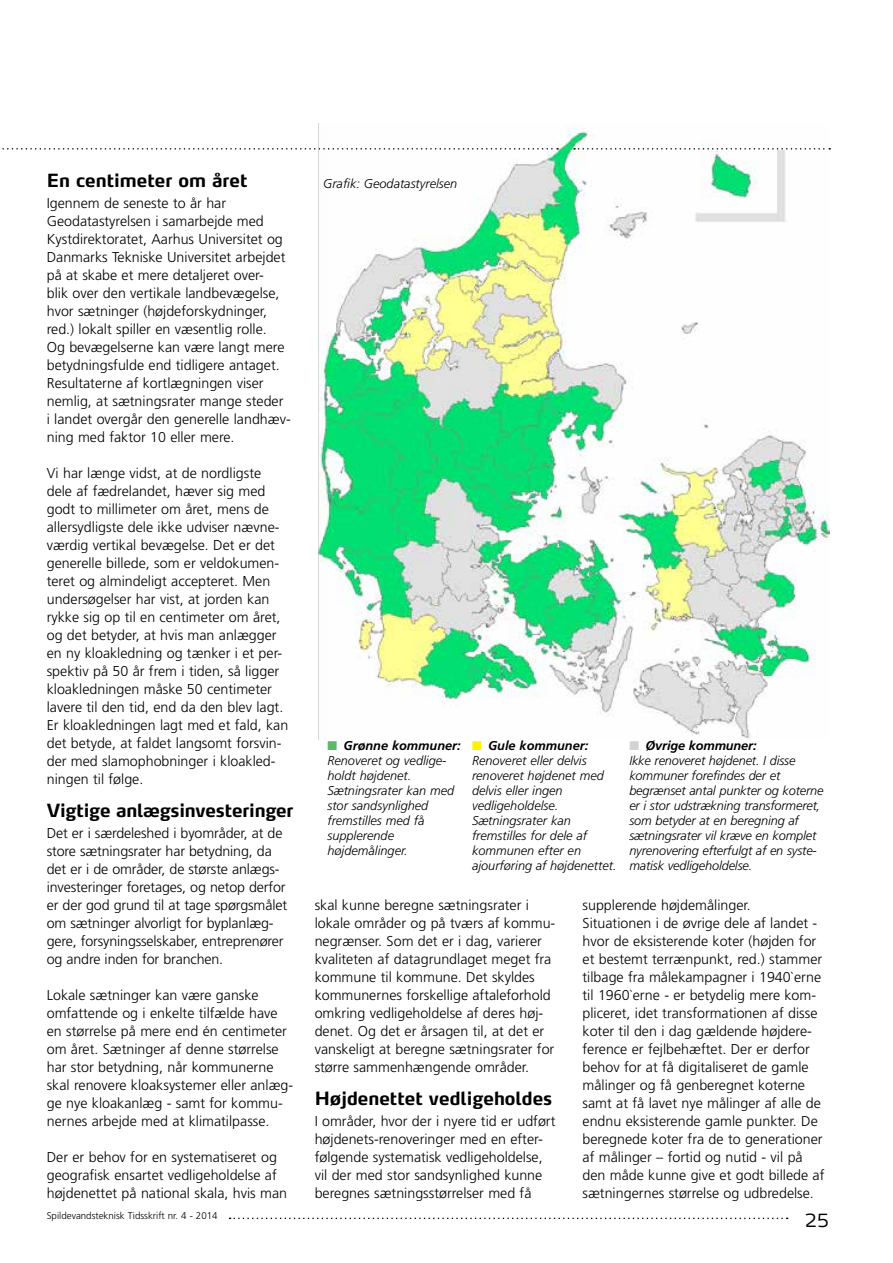
<style>
.page{position:relative;width:893px;height:1263px;background:#fff}
.page>*{position:absolute;margin:0;border:0;box-sizing:border-box;transform-origin:0 0}
.t1{font:700 18px "Max TF";color:#000}
.t2{font:300 18px "Max TF";color:#000}
.t3{font:300 14.25px/18px "Frutiger LT";color:#000}
.t4{font:italic 300 12.75px/15px "Frutiger LT";color:#000}
.t5{font:300 9.75px "Frutiger LT";color:#000}
.s1{color:#59bb68}
.s2{font-weight:700}
.s3{color:#fff200}
.s4{color:#d1d3d4}
</style>
<div class="page">
<svg style="left:230px;top:1217px;width:558px;height:2px"></svg>
<img style="left:319px;top:123px;width:510px;height:616px">
<svg style="left:574px;top:148px;width:256px;height:2px"></svg>
<svg style="left:2px;top:148px;width:556px;height:2px"></svg>
<p class="t1" style="left:47px;top:169px;width:202px">En centimeter om året</p>
<p class="t3" style="left:47px;top:194px;width:246px">Igennem de seneste to år har Geodatastyrelsen i samarbejde med Kystdirektoratet, Aarhus Universitet og Danmarks Tekniske Universitet arbejdet på at skabe et mere detaljeret over-<br>blik over den vertikale landbevægelse, hvor sætninger (højdeforskydninger, red.) lokalt spiller en væsentlig rolle.<br>Og bevægelserne kan være langt mere betydningsfulde end tidligere antaget.<br>Resultaterne af kortlægningen viser nemlig, at sætningsrater mange steder<br>i landet overgår den generelle landhæv&shy;ning med faktor 10 eller mere.</p>
<p class="t3" style="left:47px;top:464px;width:243px">Vi har længe vidst, at de nordligste dele af fædrelandet, hæver sig med godt to millimeter om året, mens de allersydligste dele ikke udviser nævne&shy;værdig vertikal bevægelse. Det er det generelle billede, som er veldokumen&shy;teret og almindeligt accepteret. Men undersøgelser har vist, at jorden kan rykke sig op til en centimeter om året, og det betyder, at hvis man anlægger en ny kloakledning og tænker i et per&shy;spektiv på 50 år frem i tiden, så ligger kloakledningen måske 50 centimeter lavere til den tid, end da den blev lagt.<br>Er kloakledningen lagt med et fald, kan det betyde, at faldet langsomt forsvin&shy;der med slamophobninger i kloakled&shy;ningen til følge.</p>
<p class="t1" style="left:47px;top:799px;width:248px">Vigtige anlægsinvesteringer</p>
<p class="t3" style="left:47px;top:824px;width:242px">Det er i særdeleshed i byområder, at de store sætningsrater har betydning, da det er i de områder, de største anlægs&shy;investeringer foretages, og netop derfor er der god grund til at tage spørgsmålet om sætninger alvorligt for byplanlæg&shy;gere, forsyningsselskaber, entreprenører og andre inden for branchen.</p>
<p class="t3" style="left:47px;top:986px;width:248px">Lokale sætninger kan være ganske omfattende og i enkelte tilfælde have en størrelse på mere end én centimeter om året. Sætninger af denne størrelse har stor betydning, når kommunerne skal renovere kloaksystemer eller anlæg&shy;ge nye kloakanlæg - samt for kommu&shy;nernes arbejde med at klimatilpasse.</p>
<p class="t3" style="left:47px;top:1148px;width:242px">Der er behov for en systematiseret og geografisk ensartet vedligeholdelse af højdenettet på national skala, hvis man</p>
<p class="t5" style="left:47px;top:1210px;width:172px">Spildevandsteknisk Tidsskrift nr. 4 - 2014</p>
<p class="t4" style="left:323px;top:176px;width:136px">Grafik: Geodatastyrelsen</p>
<p class="t4" style="left:327px;top:738px;width:135px"><span class="s1">■</span> <span class="s2">Grønne kommuner:<br></span>Renoveret og vedlige&shy;holdt højdenet.<br>Sætningsrater kan med stor sandsynlighed fremstilles med få supplerende højdemålinger.</p>
<p class="t4" style="left:472px;top:738px;width:146px"><span class="s3">■</span> <span class="s2">Gule kommuner:<br></span>Renoveret eller delvis renoveret højdenet med delvis eller ingen vedligeholdelse.<br>Sætningsrater kan fremstilles for dele af kommunen efter en ajourføring af højdenettet.</p>
<p class="t4" style="left:629px;top:738px;width:196px"><span class="s4">■</span> <span class="s2">Øvrige kommuner:<br></span>Ikke renoveret højdenet. I disse kommuner forefindes der et begrænset antal punkter og koterne er i stor udstrækning transformeret, som betyder at en beregning af sætningsrater vil kræve en komplet nyrenovering efterfulgt af en syste&shy;matisk vedligeholdelse.</p>
<p class="t3" style="left:315px;top:896px;width:242px">skal kunne beregne sætningsrater i lokale områder og på tværs af kommu&shy;negrænser. Som det er i dag, varierer kvaliteten af datagrundlaget meget fra kommune til kommune. Det skyldes kommunernes forskellige aftaleforhold omkring vedligeholdelse af deres høj&shy;denet. Og det er årsagen til, at det er vanskeligt at beregne sætningsrater for større sammenhængende områder.</p>
<p class="t1" style="left:315px;top:1087px;width:239px">Højdenettet vedligeholdes</p>
<p class="t3" style="left:315px;top:1112px;width:242px">I områder, hvor der i nyere tid er udført højdenets-renoveringer med en efter&shy;følgende systematisk vedligeholdelse, vil der med stor sandsynlighed kunne beregnes sætningsstørrelser med få</p>
<p class="t3" style="left:583px;top:896px;width:243px">supplerende højdemålinger.<br>Situationen i de øvrige dele af landet - hvor de eksisterende koter (højden for et bestemt terrænpunkt, red.) stammer tilbage fra målekampagner i 1940`erne til 1960`erne - er betydelig mere kom&shy;pliceret, idet transformationen af disse koter til den i dag gældende højdere&shy;ference er fejlbehæftet. Der er derfor behov for at få digitaliseret de gamle målinger og få genberegnet koterne samt at få lavet nye målinger af alle de endnu eksisterende gamle punkter. De beregnede koter fra de to generationer af målinger – fortid og nutid - vil på den måde kunne give et godt billede af sætningernes størrelse og udbredelse.</p>
<p class="t2" style="left:805px;top:1209px;width:26px">25</p>
</div>
